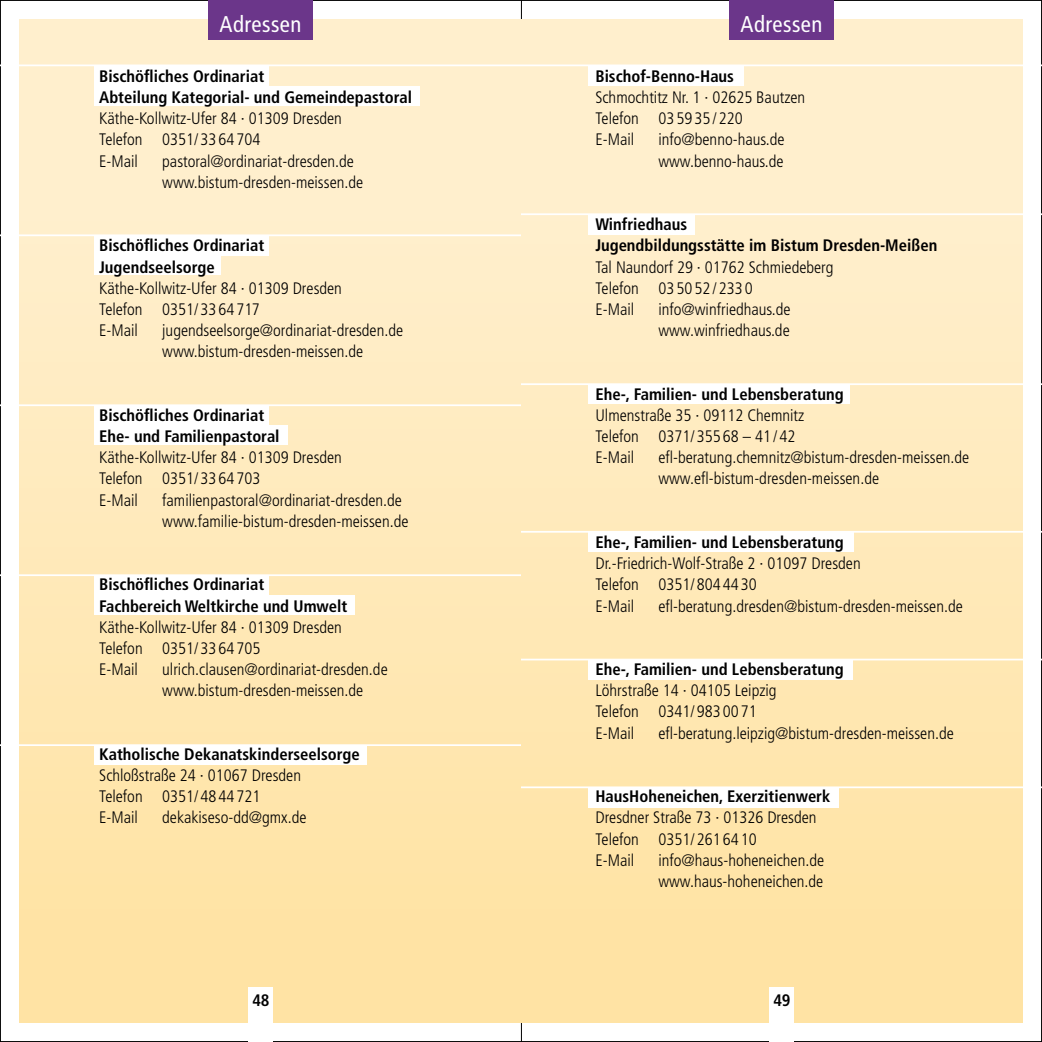
<style>
.page{position:relative;width:1042px;height:1042px;background:#fff}
.page>*{position:absolute;margin:0;border:0;box-sizing:border-box;transform-origin:0 0}
.t1{font:condensed 22.75px "Frutiger LT Std";letter-spacing:.02em;color:#fff}
.t2{font:300 condensed 16.62px/21.2px "Frutiger LT Std";color:#000}
.t3{font:700 condensed 16.62px/21.2px "Frutiger LT Std";color:#000}
</style>
<div class="page">
<hr style="left:521px;top:0;width:1px;height:1042px;background:#000">
<div style="left:20px;top:20px;width:501px;height:1002px;background:linear-gradient(to bottom,#fff1d4,#ffe2a2)"></div>
<div style="left:521px;top:20px;width:501px;height:1002px;background:linear-gradient(to bottom,#fff1d4,#ffe2a2)"></div>
<div style="left:248px;top:987px;width:25px;height:55px;background:#fff"></div>
<div style="left:769px;top:987px;width:25px;height:55px;background:#fff"></div>
<hr style="left:521px;top:64px;width:521px;height:2px;background:#fff">
<div style="left:588px;top:66px;width:155px;height:20px;background:#fff"></div>
<hr style="left:521px;top:213px;width:521px;height:2px;background:#fff">
<div style="left:588px;top:215px;width:106px;height:19px;background:#fff"></div>
<hr style="left:521px;top:383px;width:521px;height:2px;background:#fff">
<div style="left:588px;top:384px;width:262px;height:20px;background:#fff"></div>
<hr style="left:521px;top:531px;width:521px;height:2px;background:#fff">
<div style="left:588px;top:532px;width:265px;height:20px;background:#fff"></div>
<hr style="left:521px;top:659px;width:521px;height:1px;background:#fff">
<div style="left:588px;top:660px;width:264px;height:20px;background:#fff"></div>
<hr style="left:521px;top:786px;width:521px;height:2px;background:#fff">
<div style="left:588px;top:788px;width:250px;height:19px;background:#fff"></div>
<hr style="left:0;top:744px;width:521px;height:2px;background:#fff">
<div style="left:94px;top:745px;width:273px;height:20px;background:#fff"></div>
<hr style="left:0;top:574px;width:521px;height:2px;background:#fff">
<div style="left:94px;top:575px;width:175px;height:20px;background:#fff"></div>
<div style="left:94px;top:595px;width:261px;height:20px;background:#fff"></div>
<hr style="left:0;top:404px;width:521px;height:2px;background:#fff">
<div style="left:94px;top:406px;width:175px;height:19px;background:#fff"></div>
<div style="left:94px;top:425px;width:194px;height:20px;background:#fff"></div>
<hr style="left:0;top:234px;width:521px;height:2px;background:#fff">
<div style="left:94px;top:236px;width:175px;height:19px;background:#fff"></div>
<div style="left:94px;top:255px;width:127px;height:20px;background:#fff"></div>
<hr style="left:0;top:64px;width:521px;height:2px;background:#fff">
<div style="left:94px;top:66px;width:175px;height:20px;background:#fff"></div>
<div style="left:94px;top:86px;width:325px;height:19px;background:#fff"></div>
<div style="left:208px;top:0;width:105px;height:40px;background:#6b368a"></div>
<div style="left:729px;top:0;width:104px;height:40px;background:#6b368a"></div>
<h1 class="t1" style="left:219px;top:11px;width:83px">Adressen</h1>
<h1 class="t1" style="left:740px;top:11px;width:83px">Adressen</h1>
<p class="t3" style="left:99px;top:66px;width:314px">Bischöfliches Ordinariat<br>Abteilung Kategorial- und Gemeindepastoral</p>
<p class="t2" style="left:99px;top:108px;width:244px">Käthe-Kollwitz-Ufer 84 · 01309 Dresden<br>Telefon 0351/ 33 64 704<br>E-Mail</p>
<p class="t2" style="left:162px;top:151px;width:202px">pastoral@ordinariat-dresden.de www.bistum-dresden-meissen.de</p>
<p class="t3" style="left:99px;top:235px;width:166px">Bischöfliches Ordinariat<br>Jugendseelsorge</p>
<p class="t2" style="left:99px;top:278px;width:244px">Käthe-Kollwitz-Ufer 84 · 01309 Dresden<br>Telefon 0351/ 33 64 717<br>E-Mail</p>
<p class="t2" style="left:162px;top:320px;width:242px">jugendseelsorge@ordinariat-dresden.de www.bistum-dresden-meissen.de</p>
<p class="t3" style="left:99px;top:404px;width:182px">Bischöfliches Ordinariat<br>Ehe- und Familienpastoral</p>
<p class="t2" style="left:99px;top:447px;width:244px">Käthe-Kollwitz-Ufer 84 · 01309 Dresden<br>Telefon 0351/ 33 64 703<br>E-Mail</p>
<p class="t2" style="left:162px;top:489px;width:248px">familienpastoral@ordinariat-dresden.de www.familie-bistum-dresden-meissen.de</p>
<p class="t3" style="left:99px;top:574px;width:250px">Bischöfliches Ordinariat<br>Fachbereich Weltkirche und Umwelt</p>
<p class="t2" style="left:99px;top:616px;width:244px">Käthe-Kollwitz-Ufer 84 · 01309 Dresden<br>Telefon 0351/ 33 64 705<br>E-Mail</p>
<p class="t2" style="left:162px;top:659px;width:227px">ulrich.clausen@ordinariat-dresden.de www.bistum-dresden-meissen.de</p>
<p class="t3" style="left:99px;top:743px;width:262px">Katholische Dekanatskinderseelsorge</p>
<p class="t2" style="left:99px;top:765px;width:203px">Schloßstraße 24 · 01067 Dresden<br>Telefon 0351/ 48 44 721<br>E-Mail</p>
<p class="t2" style="left:162px;top:807px;width:146px">dekakiseso-dd@gmx.de</p>
<p class="t3" style="left:595px;top:66px;width:140px">Bischof-Benno-Haus</p>
<p class="t2" style="left:595px;top:87px;width:211px">Schmochtitz Nr. 1 · 02625 Bautzen<br>Telefon 03 59 35 / 220<br>E-Mail</p>
<p class="t2" style="left:658px;top:129px;width:128px">info@benno-haus.de www.benno-haus.de</p>
<p class="t3" style="left:595px;top:214px;width:343px">Winfriedhaus<br>Jugendbildungsstätte im Bistum Dresden-Meißen</p>
<p class="t2" style="left:595px;top:256px;width:240px">Tal Naundorf 29 · 01762 Schmiedeberg<br>Telefon 03 50 52 / 233 0<br>E-Mail</p>
<p class="t2" style="left:658px;top:299px;width:134px">info@winfriedhaus.de www.winfriedhaus.de</p>
<p class="t3" style="left:595px;top:383px;width:250px">Ehe-, Familien- und Lebensberatung</p>
<p class="t2" style="left:595px;top:405px;width:210px">Ulmenstraße 35 · 09112 Chemnitz<br>Telefon 0371/ 355 68 – 41 / 42<br>E-Mail</p>
<p class="t2" style="left:658px;top:447px;width:312px">efl-beratung.chemnitz@bistum-dresden-meissen.de www.efl-bistum-dresden-meissen.de</p>
<p class="t3" style="left:595px;top:532px;width:250px">Ehe-, Familien- und Lebensberatung</p>
<p class="t2" style="left:595px;top:553px;width:267px">Dr.-Friedrich-Wolf-Straße 2 · 01097 Dresden<br>Telefon 0351/ 804 44 30<br>E-Mail</p>
<p class="t2" style="left:658px;top:595px;width:306px">efl-beratung.dresden@bistum-dresden-meissen.de</p>
<p class="t3" style="left:595px;top:659px;width:250px">Ehe-, Familien- und Lebensberatung</p>
<p class="t2" style="left:595px;top:680px;width:183px">Löhrstraße 14 · 04105 Leipzig<br>Telefon 0341/ 983 00 71<br>E-Mail</p>
<p class="t2" style="left:658px;top:722px;width:297px">efl-beratung.leipzig@bistum-dresden-meissen.de</p>
<p class="t3" style="left:595px;top:786px;width:237px">HausHoheneichen, Exerzitienwerk</p>
<p class="t2" style="left:595px;top:807px;width:223px">Dresdner Straße 73 · 01326 Dresden<br>Telefon 0351/ 261 64 10<br>E-Mail</p>
<p class="t2" style="left:658px;top:849px;width:167px">info@haus-hoheneichen.de www.haus-hoheneichen.de</p>
<p class="t3" style="left:252px;top:990px;width:19px">48</p>
<p class="t3" style="left:773px;top:990px;width:19px">49</p>
</div>
